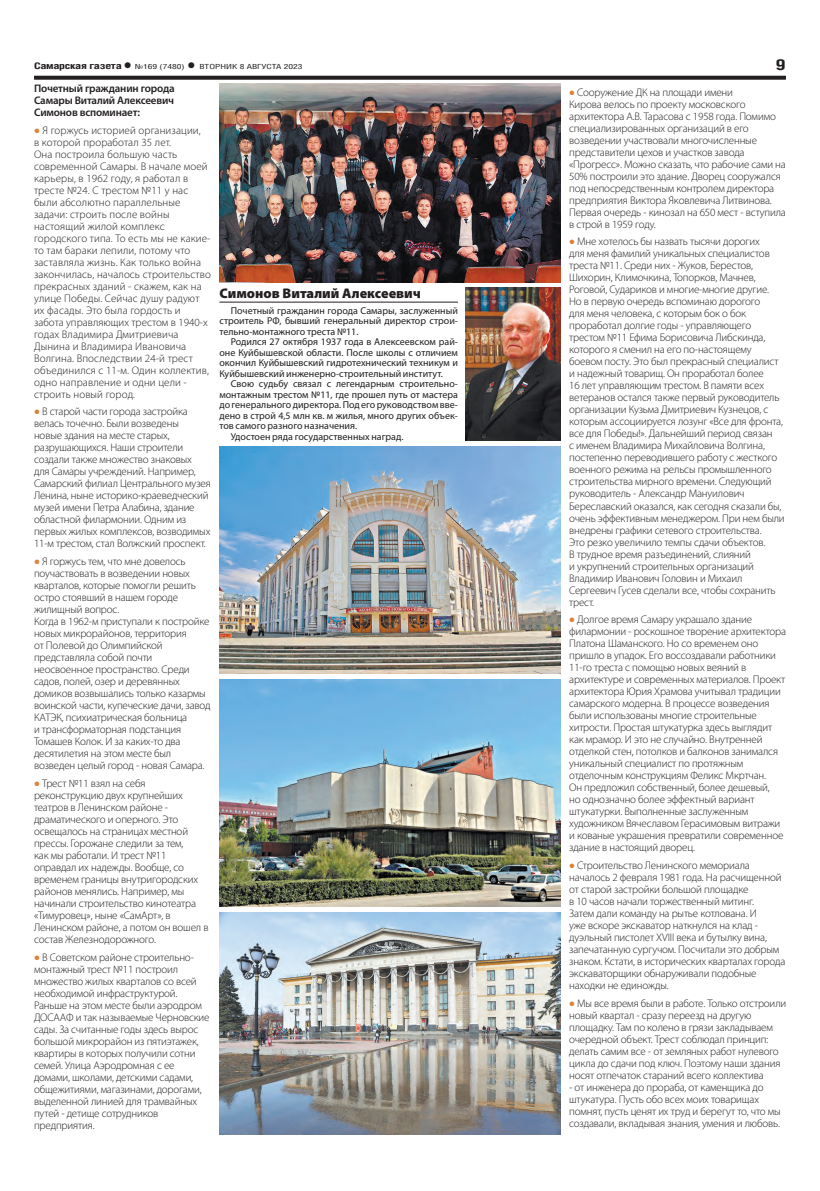
<style>
.page{position:relative;width:820px;height:1191px;background:#fff}
.page>*{position:absolute;margin:0;border:0;box-sizing:border-box;transform-origin:0 0}
.t1{font:700 15px "Helios Cond";color:#231f20;scale:1.4 1}
.мнение_имя{font:900 14px "Myriad Pro";color:#231f20}
.врез{font:300 11px/12px "Myriad Pro";letter-spacing:-.015em;color:#231f20}
.врез-2{font:300 11px/12px "Myriad Pro";letter-spacing:.01em;color:#231f20}
.врез-3{font:600 11px/12px "Myriad Pro";letter-spacing:-.015em;color:#231f20;text-align:justify}
.ОСНОВНОЙ{font:10px/10.5px "Myriad Pro";color:#231f20;text-align:justify}
.t2{font:700 9px "Helios Cond";letter-spacing:-.02em;color:#231f20;scale:1.4 1}
.t3{font:7px "Helios Cond";color:#231f20;scale:1.4 1}
.s1{font-size:16px}
.s2{font-weight:700;font-size:16px}
.s3{font-weight:900;font-size:16px;color:#de8138}
</style>
<div class="page">
<svg style="left:34px;top:76px;width:751px;height:4px;background:#322f2f"></svg>
<hr style="left:219px;top:302px;width:239px;height:1px;background:#231f20">
<img style="left:219px;top:679px;width:341px;height:228px">
<img style="left:219px;top:447px;width:341px;height:227px">
<img style="left:219px;top:84px;width:341px;height:198px">
<img style="left:219px;top:912px;width:341px;height:222px">
<img style="left:465px;top:287px;width:95px;height:154px">
<p class="t2" style="left:34px;top:61px;width:71px">Самарская газета<span class="s1">•</span></p>
<p class="t3" style="left:135px;top:63px;width:121px">№169 (7480) <span class="s2">•</span> ВТОРНИК 8 АВГУСТА 2023</p>
<p class="t1" style="left:775px;top:55px;width:9px">9</p>
<p class="врез-3" style="left:34px;top:82px;width:142px">Почетный гражданин города Самары Виталий Алексеевич Симонов вспоминает:</p>
<p class="врез-2" style="left:34px;top:124px;width:178px"><span class="s3">•</span> Я горжусь историей организации,<br>в которой проработал 35 лет.<br>Она построила большую часть современной Самары. В начале моей карьеры, в 1962 году, я работал в тресте №24. С трестом №11 у нас были абсолютно параллельные задачи: строить после войны настоящий жилой комплекс городского типа. То есть мы не какие&shy;то там бараки лепили, потому что заставляла жизнь. Как только война закончилась, началось строительство прекрасных зданий - скажем, как на улице Победы. Сейчас душу радуют их фасады. Это была гордость и забота управляющих трестом в 1940-х годах Владимира Дмитриевича<br>Дынина и Владимира Ивановича<br>Волгина. Впоследствии 24-й трест объединился с 11-м. Один коллектив, одно направление и одни цели - строить новый город.</p>
<p class="врез" style="left:34px;top:405px;width:178px"><span class="s3">•</span> В старой части города застройка велась точечно. Были возведены<br>новые здания на месте старых, разрушающихся. Наши строители создали также множество знаковых<br>для Самары учреждений. Например, Самарский филиал Центрального музея Ленина, ныне историко-краеведческий музей имени Петра Алабина, здание областной филармонии. Одним из первых жилых комплексов, возводимых 11-м трестом, стал Волжский проспект.</p>
<p class="врез" style="left:34px;top:555px;width:178px"><span class="s3">•</span> Я горжусь тем, что мне довелось поучаствовать в возведении новых кварталов, которые помогли решить остро стоявший в нашем городе жилищный вопрос.<br>Когда в 1962-м приступали к постройке новых микрорайонов, территория<br>от Полевой до Олимпийской представляла собой почти неосвоенное пространство. Среди садов, полей, озер и деревянных домиков возвышались только казармы воинской части, купеческие дачи, завод<br>КАТЭК, психиатрическая больница<br>и трансформаторная подстанция<br>Томашев Колок. И за каких-то два десятилетия на этом месте был возведен целый город - новая Самара.</p>
<p class="врез" style="left:34px;top:777px;width:176px"><span class="s3">•</span> Трест №11 взял на себя реконструкцию двух крупнейших театров в Ленинском районе - драматического и оперного. Это освещалось на страницах местной прессы. Горожане следили за тем,<br>как мы работали. И трест №11 оправдал их надежды. Вообще, со временем границы внутригородских районов менялись. Например, мы начинали строительство кинотеатра «Тимуровец», ныне «СамАрт», в<br>Ленинском районе, а потом он вошел в состав Железнодорожного.</p>
<p class="врез" style="left:34px;top:950px;width:177px"><span class="s3">•</span> В Советском районе строительно&shy;монтажный трест №11 построил множество жилых кварталов со всей необходимой инфраструктурой.<br>Раньше на этом месте были аэродром<br>ДОСААФ и так называемые Черновские сады. За считанные годы здесь вырос большой микрорайон из пятиэтажек, квартиры в которых получили сотни семей. Улица Аэродромная с ее домами, школами, детскими садами, общежитиями, магазинами, дорогами, выделенной линией для трамвайных путей - детище сотрудников предприятия.</p>
<p class="врез" style="left:569px;top:86px;width:218px"><span class="s3">•</span> Сооружение ДК на площади имени<br>Кирова велось по проекту московского архитектора А.В. Тарасова с 1958 года. Помимо специализированных организаций в его возведении участвовали многочисленные представители цехов и участков завода «Прогресс». Можно сказать, что рабочие сами на 50% построили это здание. Дворец сооружался под непосредственным контролем директора предприятия Виктора Яковлевича Литвинова.<br>Первая очередь - кинозал на 650 мест - вступила в строй в 1959 году.</p>
<p class="врез" style="left:569px;top:236px;width:217px"><span class="s3">•</span> Мне хотелось бы назвать тысячи дорогих<br>для меня фамилий уникальных специалистов треста №11. Среди них - Жуков, Берестов, Шихорин, Климочкина, Топорков, Мачнев, Роговой, Судариков и многие-многие другие.<br>Но в первую очередь вспоминаю дорогого<br>для меня человека, с которым бок о бок проработал долгие годы - управляющего трестом №11 Ефима Борисовича Либскинда, которого я сменил на его по-настоящему боевом посту. Это был прекрасный специалист и надежный товарищ. Он проработал более<br>16 лет управляющим трестом. В памяти всех ветеранов остался также первый руководитель организации Кузьма Дмитриевич Кузнецов, с которым ассоциируется лозунг «Все для фронта, все для Победы!». Дальнейший период связан<br>с именем Владимира Михайловича Волгина, постепенно переводившего работу с жесткого военного режима на рельсы промышленного строительства мирного времени. Следующий руководитель - Александр Мануилович Береславский оказался, как сегодня сказали бы, очень эффективным менеджером. При нем были внедрены графики сетевого строительства.<br>Это резко увеличило темпы сдачи объектов.<br>В трудное время разъединений, слияний<br>и укрупнений строительных организаций Владимир Иванович Головин и Михаил Сергеевич Гусев сделали все, чтобы сохранить трест.</p>
<p class="врез" style="left:569px;top:613px;width:218px"><span class="s3">•</span> Долгое время Самару украшало здание филармонии - роскошное творение архитектора Платона Шаманского. Но со временем оно пришло в упадок. Его воссоздавали работники 11-го треста с помощью новых веяний в архитектуре и современных материалов. Проект архитектора Юрия Храмова учитывал традиции самарского модерна. В процессе возведения были использованы многие строительные хитрости. Простая штукатурка здесь выглядит как мрамор. И это не случайно. Внутренней отделкой стен, потолков и балконов занимался уникальный специалист по протяжным отделочным конструкциям Феликс Мкртчан.<br>Он предложил собственный, более дешевый,<br>но однозначно более эффектный вариант штукатурки. Выполненные заслуженным художником Вячеславом Герасимовым витражи и кованые украшения превратили современное здание в настоящий дворец.</p>
<p class="врез" style="left:569px;top:859px;width:217px"><span class="s3">•</span> Строительство Ленинского мемориала началось 2 февраля 1981 года. На расчищенной от старой застройки большой площадке<br>в 10 часов начали торжественный митинг.<br>Затем дали команду на рытье котлована. И<br>уже вскоре экскаватор наткнулся на клад - дуэльный пистолет XVIII века и бутылку вина, запечатанную сургучом. Посчитали это добрым знаком. Кстати, в исторических кварталах города экскаваторщики обнаруживали подобные находки не единожды.</p>
<p class="врез" style="left:569px;top:997px;width:218px"><span class="s3">•</span> Мы все время были в работе. Только отстроили новый квартал - сразу переезд на другую площадку. Там по колено в грязи закладываем очередной объект. Трест соблюдал принцип: делать самим все - от земляных работ нулевого цикла до сдачи под ключ. Поэтому наши здания носят отпечаток стараний всего коллектива</p>
<p class="врез" style="left:569px;top:1081px;width:213px">- от инженера до прораба, от каменщика до штукатура. Пусть обо всех моих товарищах помнят, пусть ценят их труд и берегут то, что мы создавали, вкладывая знания, умения и любовь.</p>
<p class="мнение_имя" style="left:219px;top:285px;width:203px">Симонов Виталий Алексеевич</p>
<p class="ОСНОВНОЙ" style="left:219px;top:305px;width:240px;text-indent:11px">Почетный гражданин города Самары, заслуженный строитель РФ, бывший генеральный директор строи&shy;тельно-монтажного треста №11.</p>
<p class="ОСНОВНОЙ" style="left:219px;top:336px;width:240px;text-indent:11px">Родился 27 октября 1937 года в Алексеевском рай&shy;оне Куйбышевской области. После школы с отличием окончил Куйбышевский гидротехнический техникум и Куйбышевский инженерно-строительный институт.</p>
<p class="ОСНОВНОЙ" style="left:219px;top:378px;width:240px;text-indent:11px">Свою судьбу связал с легендарным строительно&shy;монтажным трестом №11, где прошел путь от мастера до генерального директора. Под его руководством вве&shy;дено в строй 4,5 млн кв. м жилья, много других объек&shy;тов самого разного назначения.</p>
<p class="ОСНОВНОЙ" style="left:231px;top:431px;width:174px">Удостоен ряда государственных наград.</p>
</div>
